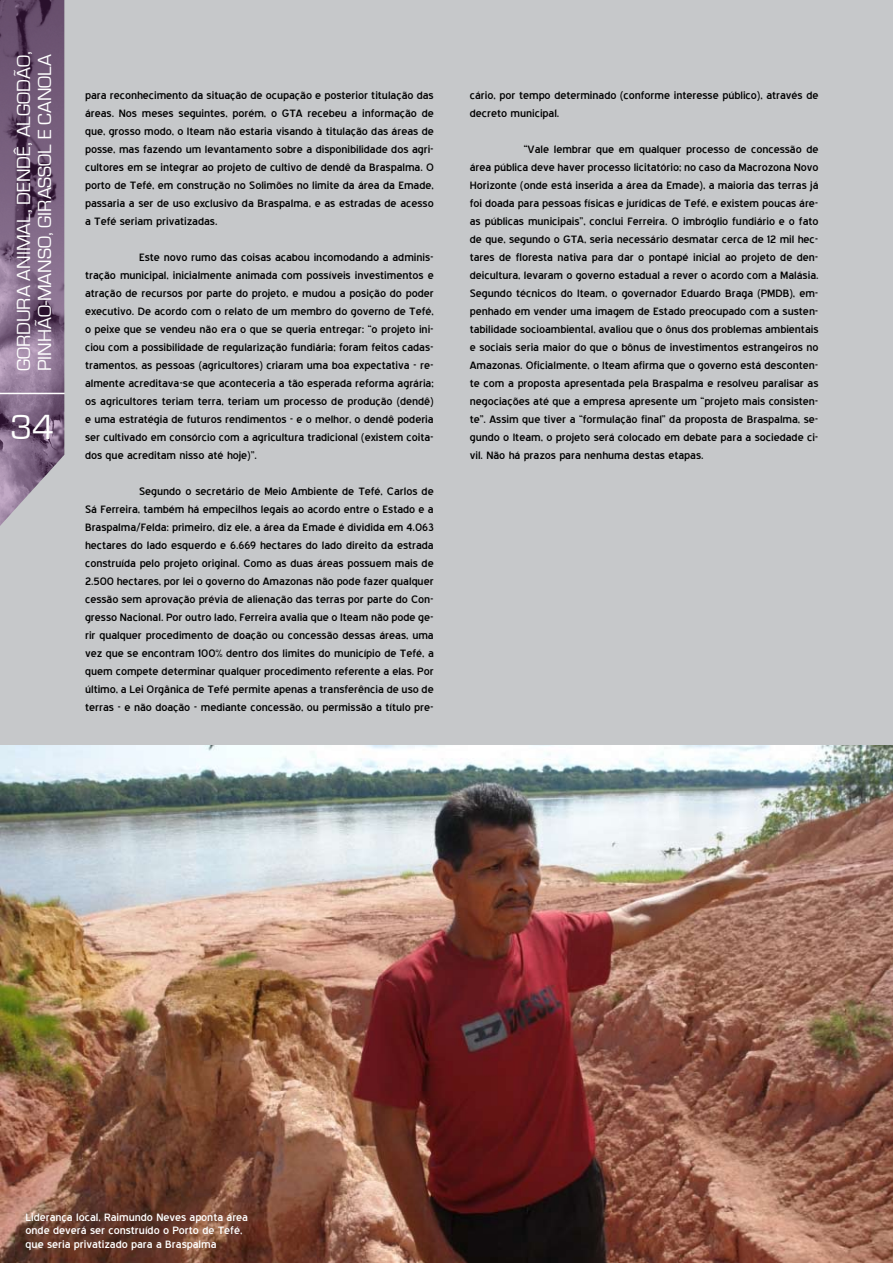
<style>
.page{position:relative;width:893px;height:1263px;background:#c6c8ca}
.page>*{position:absolute;margin:0;border:0;box-sizing:border-box;transform-origin:0 0}
.t1{font:36px "Eurostile";color:#fff}
.t2{font:19.5px/21px "Eurostile";color:#fff}
.t3{font:13.5px/18px "Blue Highway";letter-spacing:-.005em;color:#000;text-align:justify;scale:1.11 1}
.t4{font:13.5px/13.5px "Blue Highway";letter-spacing:-.005em;color:#fff;scale:1.11 1}
</style>
<div class="page">
<img style="left:0;top:746px;width:893px;height:517px">
<svg style="left:0;top:0;width:65px;height:526px;background:#7d6682"></svg>
<hr style="left:0;top:393px;width:65px;height:1px;background:#fff">
<h2 class="t2" style="left:14px;top:371px;width:321px;rotate:-90deg">GORDURA ANIMAL, DENDÊ, ALGODÃO,<br>PINHÃO-MANSO, GIRASSOL E CANOLA</h2>
<h1 class="t1" style="left:10px;top:408px;width:46px">34</h1>
<p class="t3" style="left:85px;top:86px;width:316px">para reconhecimento da situação de ocupação e posterior titulação das áreas. Nos meses seguintes, porém, o GTA recebeu a informação de que, grosso modo, o Iteam não estaria visando à titulação das áreas de posse, mas fazendo um levantamento sobre a disponibilidade dos agri&shy;cultores em se integrar ao projeto de cultivo de dendê da Braspalma. O porto de Tefé, em construção no Solimões no limite da área da Emade, passaria a ser de uso exclusivo da Braspalma, e as estradas de acesso a Tefé seriam privatizadas.</p>
<p class="t3" style="left:85px;top:248px;width:316px;text-indent:54px">Este novo rumo das coisas acabou incomodando a adminis&shy;tração municipal, inicialmente animada com possíveis investimentos e atração de recursos por parte do projeto, e mudou a posição do poder executivo. De acordo com o relato de um membro do governo de Tefé, o peixe que se vendeu não era o que se queria entregar: “o projeto ini&shy;ciou com a possibilidade de regularização fundiária; foram feitos cadas&shy;tramentos, as pessoas (agricultores) criaram uma boa expectativa - re&shy;almente acreditava-se que aconteceria a tão esperada reforma agrária; os agricultores teriam terra, teriam um processo de produção (dendê) e uma estratégia de futuros rendimentos - e o melhor, o dendê poderia ser cultivado em consórcio com a agricultura tradicional (existem coita&shy;dos que acreditam nisso até hoje)”.</p>
<p class="t3" style="left:85px;top:482px;width:316px;text-indent:54px">Segundo o secretário de Meio Ambiente de Tefé, Carlos de Sá Ferreira, também há empecilhos legais ao acordo entre o Estado e a Braspalma/Felda: primeiro, diz ele, a área da Emade é dividida em 4.063 hectares do lado esquerdo e 6.669 hectares do lado direito da estrada construída pelo projeto original. Como as duas áreas possuem mais de 2.500 hectares, por lei o governo do Amazonas não pode fazer qualquer cessão sem aprovação prévia de alienação das terras por parte do Con&shy;gresso Nacional. Por outro lado, Ferreira avalia que o Iteam não pode ge&shy;rir qualquer procedimento de doação ou concessão dessas áreas, uma vez que se encontram 100% dentro dos limites do município de Tefé, a quem compete determinar qualquer procedimento referente a elas. Por último, a Lei Orgânica de Tefé permite apenas a transferência de uso de terras - e não doação - mediante concessão, ou permissão a título pre-</p>
<p class="t3" style="left:470px;top:86px;width:316px">cário, por tempo determinado (conforme interesse público), através de decreto municipal.</p>
<p class="t3" style="left:470px;top:140px;width:316px;text-indent:54px">“Vale lembrar que em qualquer processo de concessão de área pública deve haver processo licitatório; no caso da Macrozona Novo Horizonte (onde está inserida a área da Emade), a maioria das terras já foi doada para pessoas físicas e jurídicas de Tefé, e existem poucas áre&shy;as públicas municipais”, conclui Ferreira. O imbróglio fundiário e o fato de que, segundo o GTA, seria necessário desmatar cerca de 12 mil hec&shy;tares de floresta nativa para dar o pontapé inicial ao projeto de den&shy;deicultura, levaram o governo estadual a rever o acordo com a Malásia.<br>Segundo técnicos do Iteam, o governador Eduardo Braga (PMDB), em&shy;penhado em vender uma imagem de Estado preocupado com a susten&shy;tabilidade socioambiental, avaliou que o ônus dos problemas ambientais e sociais seria maior do que o bônus de investimentos estrangeiros no Amazonas. Oficialmente, o Iteam afirma que o governo está desconten&shy;te com a proposta apresentada pela Braspalma e resolveu paralisar as negociações até que a empresa apresente um “projeto mais consisten&shy;te”. Assim que tiver a “formulação final” da proposta de Braspalma, se&shy;gundo o Iteam, o projeto será colocado em debate para a sociedade ci&shy;vil. Não há prazos para nenhuma destas etapas.</p>
<p class="t4" style="left:26px;top:1210px;width:202px">Liderança local, Raimundo Neves aponta área onde deverá ser construído o Porto de Tefé, que seria privatizado para a Braspalma</p>
</div>
